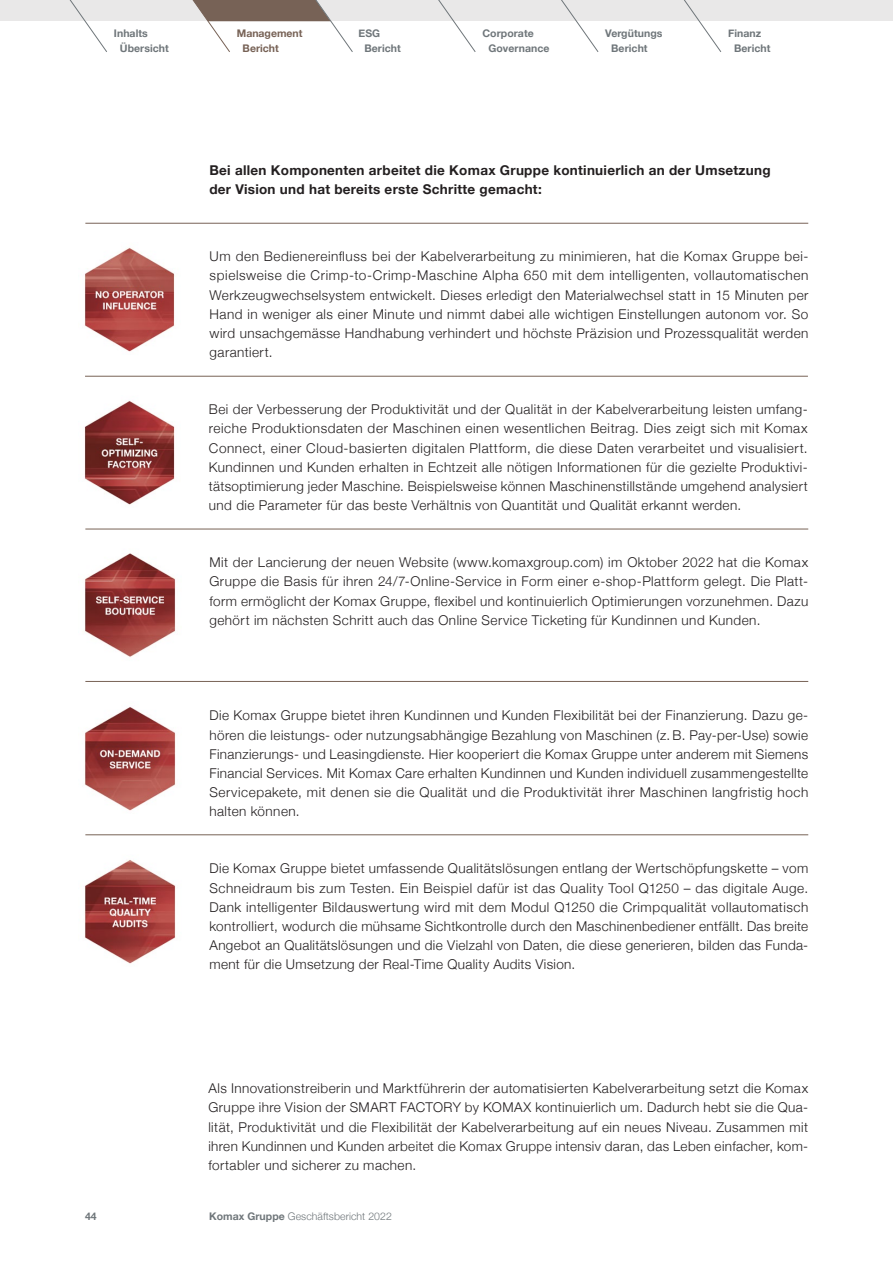
<style>
.page{position:relative;width:893px;height:1263px;background:#fff}
.page>*{position:absolute;margin:0;border:0;box-sizing:border-box;transform-origin:0 0}
.t1{font:300 13.5px/19.2px "Helvetica Neue";letter-spacing:.035em;color:#231f20;text-align:justify}
.t2{font:700 13.5px/19.2px "Helvetica Neue";letter-spacing:.02em;color:#231f20}
.t3{font:700 10.5px/14.7px "Helvetica Neue";letter-spacing:.005em;color:#6f767a}
.t4{font:300 10.5px "Helvetica Neue";letter-spacing:.005em;color:#6f767a}
.t5{font:700 10.5px/14.7px "Helvetica Neue";color:#776256}
.s1{font-weight:700}
</style>
<div class="page">
<div style="left:0;top:0;width:893px;height:21px;background:#e9e8e8"></div>
<svg style="left:69px;top:0;width:38px;height:52px"></svg>
<svg style="left:438px;top:0;width:38px;height:52px"></svg>
<svg style="left:561px;top:0;width:38px;height:52px"></svg>
<svg style="left:684px;top:0;width:37px;height:52px"></svg>
<svg style="left:192px;top:0;width:161px;height:52px"></svg>
<img style="left:84px;top:247px;width:91px;height:105px">
<img style="left:84px;top:401px;width:91px;height:104px">
<img style="left:85px;top:553px;width:91px;height:104px">
<img style="left:84px;top:707px;width:92px;height:104px">
<img style="left:84px;top:860px;width:92px;height:104px">
<hr style="left:85px;top:223px;width:723px;height:1px;background:#776256">
<hr style="left:85px;top:376px;width:723px;height:1px;background:#776256">
<hr style="left:85px;top:529px;width:723px;height:1px;background:#776256">
<hr style="left:85px;top:681px;width:723px;height:1px;background:#776256">
<hr style="left:85px;top:834px;width:723px;height:1px;background:#776256">
<p class="t3" style="left:120px;top:26px;width:51px;text-indent:-6px">Inhalts<br>Übersicht</p>
<p class="t5" style="left:243px;top:26px;width:61px;text-indent:-6px">Management<br>Bericht</p>
<p class="t3" style="left:364px;top:26px;width:38px;text-indent:-6px">ESG<br>Bericht</p>
<p class="t3" style="left:488px;top:26px;width:63px;text-indent:-6px">Corporate<br>Governance</p>
<p class="t3" style="left:611px;top:26px;width:53px;text-indent:-6px">Vergütungs<br>Bericht</p>
<p class="t3" style="left:734px;top:26px;width:38px;text-indent:-6px">Finanz<br>Bericht</p>
<p class="t2" style="left:209px;top:161px;width:563px">Bei allen Komponenten arbeitet die Komax Gruppe kontinuierlich an der Umsetzung der Vision und hat bereits erste Schritte gemacht:</p>
<p class="t1" style="left:210px;top:247px;width:600px">Um den Bedienereinfluss bei der Kabelverarbeitung zu minimieren, hat die Komax Gruppe bei&shy;spielsweise die Crimp-to-Crimp-Maschine Alpha 650 mit dem intelligenten, vollautomatischen Werkzeugwechselsystem entwickelt. Dieses erledigt den Materialwechsel statt in 15 Minuten per Hand in weniger als einer Minute und nimmt dabei alle wichtigen Einstellungen autonom vor. So wird unsachgemässe Handhabung verhindert und höchste Präzision und Prozessqualität werden garantiert.</p>
<p class="t1" style="left:209px;top:400px;width:600px">Bei der Verbesserung der Produktivität und der Qualität in der Kabelverarbeitung leisten umfang&shy;reiche Produktionsdaten der Maschinen einen wesentlichen Beitrag. Dies zeigt sich mit Komax Connect, einer Cloud-basierten digitalen Plattform, die diese Daten verarbeitet und visualisiert.<br>Kundinnen und Kunden erhalten in Echtzeit alle nötigen Informationen für die gezielte Produktivi&shy;tätsoptimierung jeder Maschine. Beispielsweise können Maschinenstillstände umgehend analysiert und die Parameter für das beste Verhältnis von Quantität und Qualität erkannt werden.</p>
<p class="t1" style="left:209px;top:553px;width:600px">Mit der Lancierung der neuen Website (www.komaxgroup.com) im Oktober 2022 hat die Komax Gruppe die Basis für ihren 24/7-Online-Service in Form einer e-shop-Plattform gelegt. Die Platt&shy;form ermöglicht der Komax Gruppe, flexibel und kontinuierlich Optimierungen vorzunehmen. Dazu gehört im nächsten Schritt auch das Online Service Ticketing für Kundinnen und Kunden.</p>
<p class="t1" style="left:209px;top:706px;width:600px">Die Komax Gruppe bietet ihren Kundinnen und Kunden Flexibilität bei der Finanzierung. Dazu ge&shy;hören die leistungs- oder nutzungsabhängige Bezahlung von Maschinen (z. B. Pay-per-Use) sowie Finanzierungs- und Leasingdienste. Hier kooperiert die Komax Gruppe unter anderem mit Siemens Financial Services. Mit Komax Care erhalten Kundinnen und Kunden individuell zusammengestellte Servicepakete, mit denen sie die Qualität und die Produktivität ihrer Maschinen langfristig hoch halten können.</p>
<p class="t1" style="left:209px;top:859px;width:600px">Die Komax Gruppe bietet umfassende Qualitätslösungen entlang der Wertschöpfungskette – vom Schneidraum bis zum Testen. Ein Beispiel dafür ist das Quality Tool Q1250 – das digitale Auge.<br>Dank intelligenter Bildauswertung wird mit dem Modul Q1250 die Crimpqualität vollautomatisch kontrolliert, wodurch die mühsame Sichtkontrolle durch den Maschinenbediener entfällt. Das breite Angebot an Qualitätslösungen und die Vielzahl von Daten, die diese generieren, bilden das Funda&shy;ment für die Umsetzung der Real-Time Quality Audits Vision.</p>
<p class="t1" style="left:208px;top:1079px;width:601px">Als Innovationstreiberin und Marktführerin der automatisierten Kabelverarbeitung setzt die Komax Gruppe ihre Vision der SMART FACTORY by KOMAX kontinuierlich um. Dadurch hebt sie die Qua&shy;lität, Produktivität und die Flexibilität der Kabelverarbeitung auf ein neues Niveau. Zusammen mit ihren Kundinnen und Kunden arbeitet die Komax Gruppe intensiv daran, das Leben einfacher, kom&shy;fortabler und sicherer zu machen.</p>
<p class="t3" style="left:85px;top:1209px;width:13px">44</p>
<p class="t4" style="left:209px;top:1210px;width:184px"><span class="s1">Komax Gruppe</span> Geschäftsbericht 2022</p>
</div>
